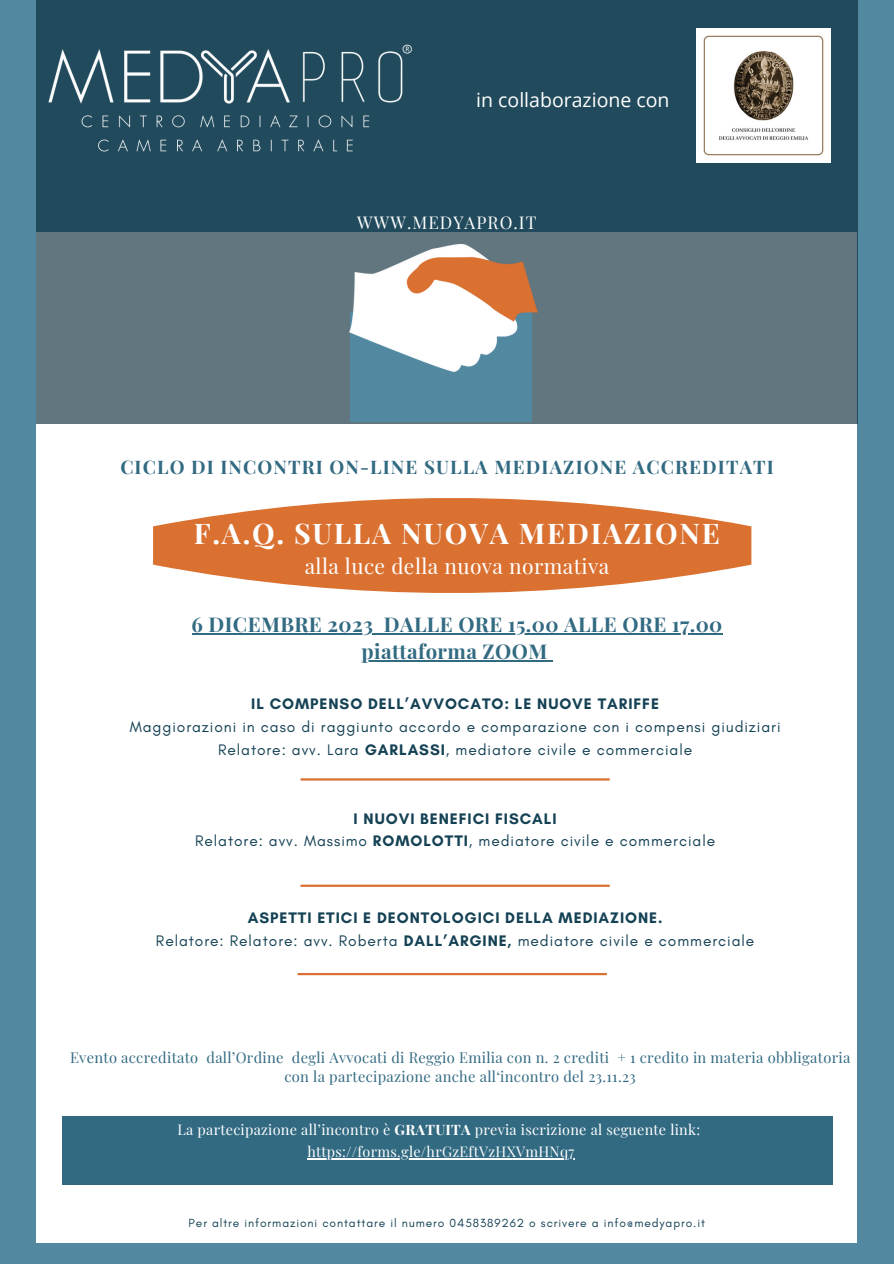
<style>
.page{position:relative;width:894px;height:1264px;background:#fff}
.page>*{position:absolute;margin:0;border:0;box-sizing:border-box;transform-origin:0 0}
.t1{font:700 28.5px "Playfair Display";letter-spacing:.06em;color:#fff}
.t2{font:21px "Playfair Display";letter-spacing:.02em;color:#fff}
.t3{font:700 20.4px "Playfair Display";letter-spacing:.02em;color:#326a82}
.t4{font:19.5px "Open Sans";color:#fff}
.t5{font:700 18.75px "Playfair Display";letter-spacing:.06em;color:#326a82}
.t6{font:17.25px "Playfair Display";letter-spacing:.06em;color:#fff}
.t7{font:15.6px "Glacial Indifference";letter-spacing:.06em;color:#144154}
.t8{font:700 15.6px "Glacial Indifference";letter-spacing:.06em;color:#144154}
.t9{font:14.7px/19.2px "Playfair Display";letter-spacing:.02em;color:#326a82;text-align:center}
.t10{font:14.4px "Playfair Display";letter-spacing:.02em;color:#fff}
.t11{font:12px "Glacial Indifference";letter-spacing:.075em;color:#144154}
.s1{font-weight:700}
</style>
<div class="page">
<div style="left:857px;top:0;width:36px;height:1263px;background:#5289a1"></div>
<div style="left:0;top:89px;width:36px;height:1174px;background:#5289a1"></div>
<div style="left:0;top:1243px;width:893px;height:20px;background:#5289a1"></div>
<hr style="left:300px;top:884px;width:309px;height:2px;background:#da7131">
<hr style="left:297px;top:972px;width:309px;height:3px;background:#da7131">
<div style="left:62px;top:1116px;width:770px;height:68px;background:#326a82"></div>
<svg style="left:36px;top:0;width:821px;height:424px;background:#415f6d"></svg>
<div style="left:350px;top:312px;width:181px;height:109px;background:#5289a1"></div>
<img style="left:349px;top:245px;width:188px;height:126px">
<svg style="left:153px;top:498px;width:598px;height:95px;fill:#da7131"></svg>
<hr style="left:307px;top:1158px;width:267px;height:1px;background:#fff">
<hr style="left:191px;top:633px;width:182px;height:1px;background:#326a82">
<hr style="left:384px;top:633px;width:338px;height:1px;background:#326a82">
<hr style="left:361px;top:660px;width:186px;height:1px;background:#326a82">
<img style="left:48px;top:45px;width:365px;height:110px">
<img style="left:696px;top:28px;width:133px;height:134px">
<hr style="left:300px;top:778px;width:309px;height:2px;background:#da7131">
<p class="t4" style="left:476px;top:86px;width:195px">in collaborazione con</p>
<p class="t6" style="left:357px;top:210px;width:181px">WWW.MEDYAPRO.IT</p>
<p class="t5" style="left:120px;top:453px;width:655px">CICLO DI INCONTRI ON-LINE SULLA MEDIAZIONE ACCREDITATI</p>
<p class="t1" style="left:194px;top:513px;width:527px">F.A.Q. SULLA NUOVA MEDIAZIONE</p>
<p class="t2" style="left:304px;top:551px;width:306px">alla luce della nuova normativa</p>
<p class="t3" style="left:191px;top:610px;width:532px">6 DICEMBRE 2023 DALLE ORE 15.00 ALLE ORE 17.00</p>
<p class="t3" style="left:361px;top:637px;width:187px">piattaforma ZOOM</p>
<p class="t8" style="left:251px;top:694px;width:409px">IL COMPENSO DELL’AVVOCATO: LE NUOVE TARIFFE</p>
<p class="t7" style="left:130px;top:717px;width:652px">Maggiorazioni in caso di raggiunto accordo e comparazione con i compensi giudiziari</p>
<p class="t7" style="left:218px;top:739px;width:475px">Relatore: avv. Lara <span class="s1">GARLASSI</span>, mediatore civile e commerciale</p>
<p class="t8" style="left:353px;top:809px;width:204px">I NUOVI BENEFICI FISCALI</p>
<p class="t7" style="left:195px;top:831px;width:521px">Relatore: avv. Massimo <span class="s1">ROMOLOTTI</span>, mediatore civile e commerciale</p>
<p class="t8" style="left:248px;top:908px;width:416px">ASPETTI ETICI E DEONTOLOGICI DELLA MEDIAZIONE.</p>
<p class="t7" style="left:156px;top:930px;width:599px">Relatore: Relatore: avv. Roberta <span class="s1">DALL’ARGINE,</span> mediatore civile e commerciale</p>
<p class="t9" style="left:70px;top:1047px;width:781px">Evento accreditato dall’Ordine degli Avvocati di Reggio Emilia con n. 2 crediti + 1 credito in materia obbligatoria con la partecipazione anche all‘incontro del 23.11.23</p>
<p class="t10" style="left:177px;top:1118px;width:524px">La partecipazione all’incontro è <span class="s1">GRATUITA</span> previa iscrizione al seguente link:</p>
<p class="t10" style="left:307px;top:1141px;width:268px">https://forms.gle/hrGzEftVzHXVmHNq7</p>
<p class="t11" style="left:188px;top:1215px;width:517px">Per altre informazioni contattare il numero 0458389262 o scrivere a info@medyapro.it</p>
</div>
